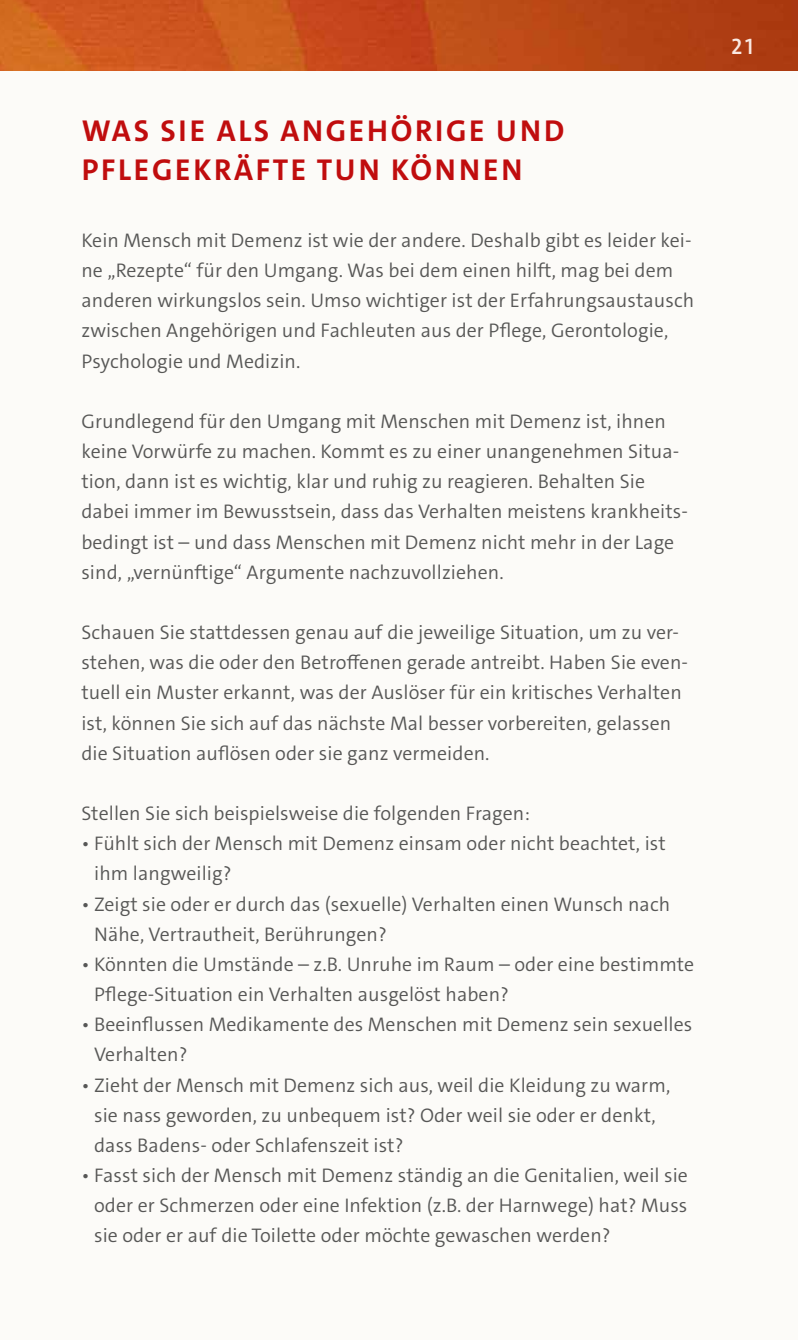
<style>
.page{position:relative;width:798px;height:1340px;background:#fff}
.page>*{position:absolute;margin:0;border:0;box-sizing:border-box;transform-origin:0 0}
.t1{font:700 30.38px/38.2px "The Sans C4 s";letter-spacing:.09em;color:#c00d0e}
.t2{font:600 22.5px "The Sans C4 s";color:#fae9e2}
.t3{font:300 19.8px/30.2px "The Sans C4 s";letter-spacing:.005em;color:#575756}
</style>
<div class="page">
<div style="left:0;top:0;width:797px;height:1339px;background:#fcfbf8"></div>
<img style="left:0;top:0;width:797px;height:70px">
<h1 class="t1" style="left:82px;top:112px;width:484px">WAS SIE ALS ANGEHÖRIGE UND<br>PFLEGEKRÄFTE TUN KÖNNEN</h1>
<p class="t3" style="left:81px;top:225px;width:614px">Kein Mensch mit Demenz ist wie der andere. Deshalb gibt es leider kei&shy;ne „Rezepte“ für den Umgang. Was bei dem einen hilft, mag bei dem anderen wirkungslos sein. Umso wichtiger ist der Erfahrungsaustausch zwischen Angehörigen und Fachleuten aus der Pflege, Gerontologie, Psychologie und Medizin.</p>
<p class="t3" style="left:81px;top:406px;width:607px">Grundlegend für den Umgang mit Menschen mit Demenz ist, ihnen keine Vorwürfe zu machen. Kommt es zu einer unangenehmen Situa-- tion, dann ist es wichtig, klar und ruhig zu reagieren. Behalten Sie dabei immer im Bewusstsein, dass das Verhalten meistens krankheits&shy;bedingt ist – und dass Menschen mit Demenz nicht mehr in der Lage sind, „vernünftige“ Argumente nachzuvollziehen.</p>
<p class="t3" style="left:81px;top:617px;width:608px">Schauen Sie stattdessen genau auf die jeweilige Situation, um zu ver&shy;stehen, was die oder den Betroffenen gerade antreibt. Haben Sie even&shy;tuell ein Muster erkannt, was der Auslöser für ein kritisches Verhalten ist, können Sie sich auf das nächste Mal besser vorbereiten, gelassen die Situation auflösen oder sie ganz vermeiden.</p>
<p class="t3" style="left:81px;top:798px;width:450px">Stellen Sie sich beispielsweise die folgenden Fragen:</p>
<p class="t3" style="left:94px;top:828px;width:573px;text-indent:-13px">• Fühlt sich der Mensch mit Demenz einsam oder nicht beachtet, ist ihm langweilig?</p>
<p class="t3" style="left:94px;top:889px;width:577px;text-indent:-13px">• Zeigt sie oder er durch das (sexuelle) Verhalten einen Wunsch nach<br>Nähe, Vertrautheit, Berührungen?</p>
<p class="t3" style="left:94px;top:949px;width:601px;text-indent:-13px">• Könnten die Umstände – z.B. Unruhe im Raum – oder eine bestimmte<br>Pflege-Situation ein Verhalten ausgelöst haben?</p>
<p class="t3" style="left:94px;top:1009px;width:599px;text-indent:-13px">• Beeinflussen Medikamente des Menschen mit Demenz sein sexuelles<br>Verhalten?</p>
<p class="t3" style="left:94px;top:1069px;width:577px;text-indent:-13px">• Zieht der Mensch mit Demenz sich aus, weil die Kleidung zu warm, sie nass geworden, zu unbequem ist? Oder weil sie oder er denkt, dass Badens- oder Schlafenszeit ist?</p>
<p class="t3" style="left:94px;top:1160px;width:595px;text-align:justify;text-indent:-13px">• Fasst sich der Mensch mit Demenz ständig an die Genitalien, weil sie oder er Schmerzen oder eine Infektion (z.B. der Harnwege) hat? Muss sie oder er auf die Toilette oder möchte gewaschen werden?</p>
<p class="t2" style="left:730px;top:32px;width:24px">21</p>
</div>
